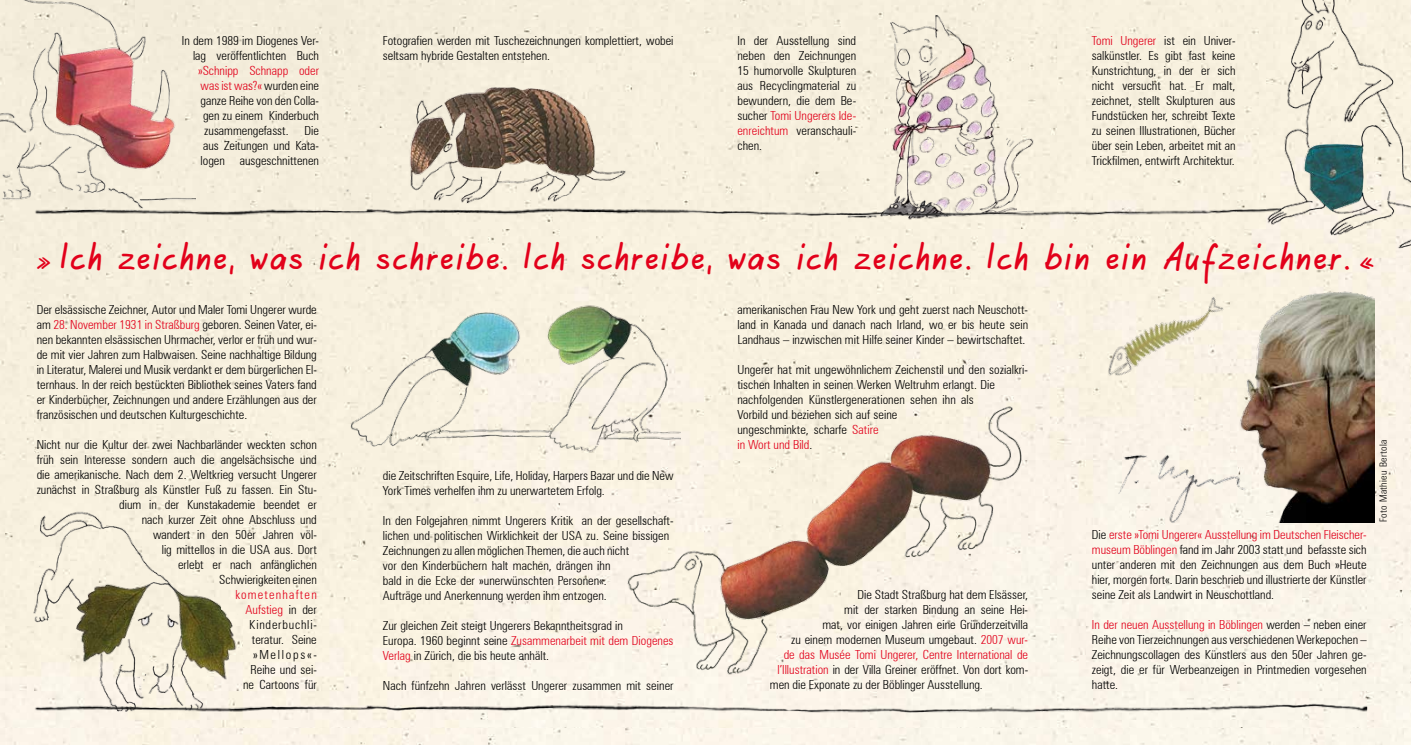
<style>
.page{position:relative;width:1411px;height:745px;background:#fff}
.page>*{position:absolute;margin:0;border:0;box-sizing:border-box;transform-origin:0 0}
.t1{font:32.5px "Agilo Handwriting";letter-spacing:.09em;color:#e2001a}
.t2{font:300 condensed 12.5px/15px "Zurich BT";color:#000;text-align:justify}
.t3{font:300 condensed 12.5px "Zurich BT";color:#e2001a}
.t4{font:300 condensed 10px "Zurich BT";letter-spacing:.04em;color:#000}
.s1{color:#e2001a}
</style>
<div class="page">
<div style="left:0;top:726px;width:1410px;height:18px;background:#fbf5e9"></div>
<img style="left:0;top:0;width:1410px;height:726px">
<img style="left:846px;top:6px;width:187px;height:176px">
<img style="left:1192px;top:287px;width:182px;height:235px">
<img style="left:32px;top:510px;width:225px;height:168px">
<img style="left:350px;top:304px;width:330px;height:148px">
<img style="left:0;top:0;width:196px;height:182px">
<img style="left:617px;top:402px;width:412px;height:276px">
<img style="left:0;top:678px;width:1367px;height:44px">
<img style="left:0;top:182px;width:1263px;height:43px">
<div style="left:1403px;top:288px;width:7px;height:421px;background:#faf3e7"></div>
<img style="left:1263px;top:0;width:147px;height:255px">
<img style="left:1091px;top:436px;width:179px;height:95px">
<img style="left:400px;top:81px;width:238px;height:132px">
<img style="left:1089px;top:270px;width:146px;height:123px">
<p class="t2" style="left:182px;top:33px;width:139px;text-align:right">In dem 1989 im Diogenes Ver&shy;lag veröffentlichten Buch</p>
<p class="t2" style="left:198px;top:63px;width:122px"><span class="s1">»Schnipp Schnapp oder was ist was?«</span> wurden eine ganze Reihe von den Colla&shy;gen zu einem Kinderbuch zusammengefasst.</p>
<p class="t2" style="left:200px;top:123px;width:120px;text-indent:104px">Die aus Zeitungen und Kata&shy;logen ausgeschnittenen</p>
<p class="t2" style="left:383px;top:33px;width:292px">Fotografien werden mit Tuschezeichnungen komplettiert, wobei seltsam hybride Gestalten entstehen.</p>
<p class="t2" style="left:1091px;top:33px;width:145px"><span class="s1">Tomi Ungerer</span> ist ein Univer&shy;salkünstler. Es gibt fast keine Kunstrichtung, in der er sich nicht versucht hat. Er malt, zeichnet, stellt Skulpturen aus Fundstücken her, schreibt Texte zu seinen Illustrationen, Bücher über sein Leben, arbeitet mit an Trickfilmen, entwirft Architektur.</p>
<p class="t2" style="left:737px;top:33px;width:120px">In der Ausstellung sind neben den Zeichnungen 15 humorvolle Skulpturen aus Recyclingmaterial zu bewundern, die dem Be&shy;sucher <span class="s1">Tomi Ungerers Ide&shy;enreichtum</span> veranschauli&shy;chen.</p>
<h1 class="t1" style="left:36px;top:238px;width:1339px">» Ich zeichne, was ich schreibe. Ich schreibe, was ich zeichne. Ich bin ein Aufzeichner. «</h1>
<p class="t2" style="left:37px;top:301px;width:282px">Der elsässische Zeichner, Autor und Maler Tomi Ungerer wurde am <span class="s1">28. November 1931 in Straßburg</span> geboren. Seinen Vater, ei&shy;nen bekannten elsässischen Uhrmacher, verlor er früh und wur&shy;de mit vier Jahren zum Halbwaisen. Seine nachhaltige Bildung in Literatur, Malerei und Musik verdankt er dem bürgerlichen El&shy;ternhaus. In der reich bestückten Bibliothek seines Vaters fand er Kinderbücher, Zeichnungen und andere Erzählungen aus der französischen und deutschen Kulturgeschichte.</p>
<p class="t2" style="left:37px;top:436px;width:282px;text-align:right">Nicht nur die Kultur der zwei Nachbarländer weckten schon früh sein Interesse sondern auch die angelsächsische und die amerikanische. Nach dem 2. Weltkrieg versucht Ungerer zunächst in Straßburg als Künstler Fuß zu fassen. Ein Stu&shy;dium in der Kunstakademie beendet er<br>nach kurzer Zeit ohne Abschluss und<br>wandert in den 50er Jahren völ-<br>lig mittellos in die USA aus. Dort<br>erlebt er nach anfänglichen<br>Schwierigkeiten einen</p>
<p class="t2" style="left:235px;top:586px;width:83px;text-align:right"><span class="s1">kometenhaften<br>Aufstieg</span> in der<br>Kinderbuchli&shy;teratur. Seine »Mellops«-<br>Reihe und sei-<br>ne Cartoons für</p>
<p class="t2" style="left:383px;top:467px;width:292px">die Zeitschriften Esquire, Life, Holiday, Harpers Bazar und die New<br>York Times verhelfen ihm zu unerwartetem Erfolg.</p>
<p class="t2" style="left:383px;top:512px;width:292px;text-align:left">In den Folgejahren nimmt Ungerers Kritik an der gesellschaft&shy;lichen und politischen Wirklichkeit der USA zu. Seine bissigen Zeichnungen zu allen möglichen Themen, die auch nicht<br>vor den Kinderbüchern halt machen, drängen ihn<br>bald in die Ecke der »unerwünschten Personen«.<br>Aufträge und Anerkennung werden ihm entzogen.</p>
<p class="t2" style="left:383px;top:617px;width:292px;text-align:left">Zur gleichen Zeit steigt Ungerers Bekanntheitsgrad in<br>Europa. 1960 beginnt seine <span class="s1">Zusammenarbeit mit dem Diogenes<br>Verlag</span> in Zürich, die bis heute anhält.</p>
<p class="t2" style="left:383px;top:677px;width:292px">Nach fünfzehn Jahren verlässt Ungerer zusammen mit seiner</p>
<p class="t2" style="left:737px;top:301px;width:292px">amerikanischen Frau New York und geht zuerst nach Neuschott&shy;land in Kanada und danach nach Irland, wo er bis heute sein Landhaus – inzwischen mit Hilfe seiner Kinder – bewirtschaftet.</p>
<p class="t2" style="left:737px;top:361px;width:292px;text-align:left">Ungerer hat mit ungewöhnlichem Zeichenstil und den sozialkri&shy;tischen Inhalten in seinen Werken Weltruhm erlangt. Die nachfolgenden Künstlergenerationen sehen ihn als<br>Vorbild und beziehen sich auf seine<br>ungeschminkte, scharfe <span class="s1">Satire<br>in Wort und Bild</span>.</p>
<p class="t2" style="left:857px;top:586px;width:172px">Die Stadt Straßburg hat dem Elsässer,</p>
<p class="t2" style="left:844px;top:601px;width:185px">mit der starken Bindung an seine Hei-</p>
<p class="t2" style="left:822px;top:616px;width:207px">mat, vor einigen Jahren eine Gründerzeitvilla</p>
<p class="t2" style="left:791px;top:631px;width:238px">zu einem modernen Museum umgebaut. <span class="s1">2007 wur-</span></p>
<p class="t3" style="left:783px;top:646px;width:246px">de das Musée Tomi Ungerer, Centre International de</p>
<p class="t2" style="left:777px;top:661px;width:252px"><span class="s1">l’Illustration</span> in der Villa Greiner eröffnet. Von dort kom-</p>
<p class="t2" style="left:770px;top:676px;width:214px">men die Exponate zu der Böblinger Ausstellung.</p>
<p class="t2" style="left:1091px;top:526px;width:276px">Die <span class="s1">erste »Tomi Ungerer« Ausstellung im Deutschen Fleischer&shy;museum Böblingen</span> fand im Jahr 2003 statt und befasste sich unter anderen mit den Zeichnungen aus dem Buch »Heute hier, morgen fort«. Darin beschrieb und illustrierte der Künstler seine Zeit als Landwirt in Neuschottland.</p>
<p class="t2" style="left:1091px;top:616px;width:276px"><span class="s1">In der neuen Ausstellung in Böblingen</span> werden – neben einer Reihe von Tierzeichnungen aus verschiedenen Werkepochen – Zeichnungscollagen des Künstlers aus den 50er Jahren ge&shy;zeigt, die er für Werbeanzeigen in Printmedien vorgesehen hatte.</p>
<p class="t4" style="left:1376px;top:522px;width:84px;rotate:-90deg">Foto Mathieu Bertola</p>
</div>
